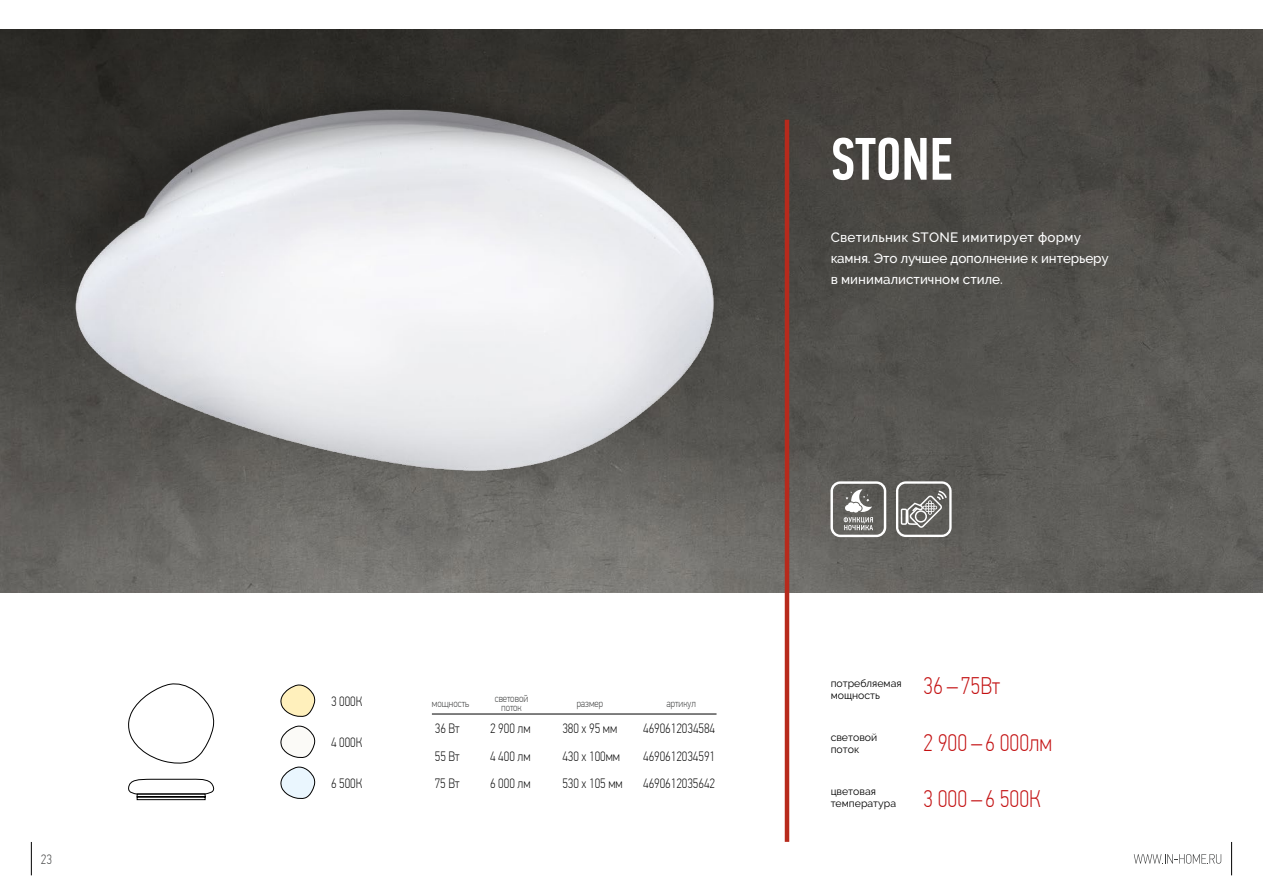
<style>
.page{position:relative;width:1263px;height:893px;background:#fff}
.page>*{position:absolute;margin:0;border:0;box-sizing:border-box;transform-origin:0 0}
.t1{font:500 60px "PF Din Text Comp Pro";color:#fff}
.t2{font:100 24px "PF Din Text Cond Pro";color:#c31011}
.t3{font:100 13.5px "PF Din Text Cond Pro";color:#000}
.t4{font:500 13.5px/21px "Raleway";color:#fff}
.t5{font:100 13.5px "PF Din Text Cond Pro";color:#3a3b3b}
.t6{font:10.5px/12px "Raleway";color:#000}
.t7{font:100 10.5px/9px "PF Din Text Cond Pro";color:#3a3b3b;text-align:center}
</style>
<div class="page">
<img style="left:0;top:30px;width:1263px;height:562px">
<hr style="left:1231px;top:842px;width:1px;height:33px;background:#000">
<hr style="left:31px;top:842px;width:1px;height:33px;background:#000">
<svg style="left:1134px;top:854px;width:87px;height:10px"></svg>
<hr style="left:785px;top:120px;width:4px;height:722px;background:#b72a1c">
<img style="left:0;top:30px;width:787px;height:513px">
<svg style="left:128px;top:683px;width:86px;height:81px"></svg>
<div style="left:137px;top:796px;width:68px;height:4px;border:1px solid #000"></div>
<div style="left:137px;top:794px;width:68px;height:3px;border:1px solid #000"></div>
<svg style="left:128px;top:778px;width:87px;height:17px"></svg>
<svg style="left:280px;top:685px;width:35px;height:32px"></svg>
<svg style="left:280px;top:726px;width:35px;height:32px"></svg>
<svg style="left:280px;top:767px;width:35px;height:32px"></svg>
<hr style="left:432px;top:714px;width:284px;height:1px;background:#000">
<svg style="left:896px;top:481px;width:56px;height:56px"></svg>
<svg style="left:830px;top:481px;width:56px;height:56px"></svg>
<p class="t5" style="left:41px;top:851px;width:13px">23</p>
<h1 class="t1" style="left:831px;top:124px;width:123px">STONE</h1>
<p class="t4" style="left:831px;top:227px;width:280px">Светильник STONE имитирует форму камня. Это лучшее дополнение к интерьеру в минималистичном стиле.</p>
<p class="t3" style="left:331px;top:694px;width:33px">3 000К</p>
<p class="t3" style="left:331px;top:734px;width:33px">4 000К</p>
<p class="t3" style="left:331px;top:775px;width:33px">6 500К</p>
<p class="t7" style="left:495px;top:694px;width:35px">световой поток</p>
<p class="t7" style="left:432px;top:698px;width:39px">мощность</p>
<p class="t7" style="left:666px;top:698px;width:31px">артикул</p>
<p class="t7" style="left:577px;top:698px;width:28px">размер</p>
<p class="t3" style="left:435px;top:721px;width:26px">36 Вт</p>
<p class="t3" style="left:490px;top:721px;width:42px">2 900 лм</p>
<p class="t3" style="left:562px;top:721px;width:56px">380 х 95 мм</p>
<p class="t3" style="left:643px;top:721px;width:73px">4690612034584</p>
<p class="t3" style="left:435px;top:748px;width:26px">55 Вт</p>
<p class="t3" style="left:490px;top:748px;width:42px">4 400 лм</p>
<p class="t3" style="left:562px;top:748px;width:59px">430 х 100мм</p>
<p class="t3" style="left:643px;top:748px;width:73px">4690612034591</p>
<p class="t3" style="left:435px;top:776px;width:26px">75 Вт</p>
<p class="t3" style="left:490px;top:776px;width:42px">6 000 лм</p>
<p class="t3" style="left:562px;top:776px;width:62px">530 х 105 мм</p>
<p class="t3" style="left:643px;top:776px;width:73px">4690612035642</p>
<p class="t6" style="left:831px;top:677px;width:72px">потребляемая мощность</p>
<p class="t6" style="left:831px;top:731px;width:48px">световой поток</p>
<p class="t6" style="left:831px;top:785px;width:67px">цветовая температура</p>
<h2 class="t2" style="left:923px;top:672px;width:78px">36 – 75Вт</h2>
<h2 class="t2" style="left:923px;top:729px;width:130px">2 900 – 6 000лм</h2>
<h2 class="t2" style="left:923px;top:785px;width:119px">3 000 – 6 500К</h2>
</div>
